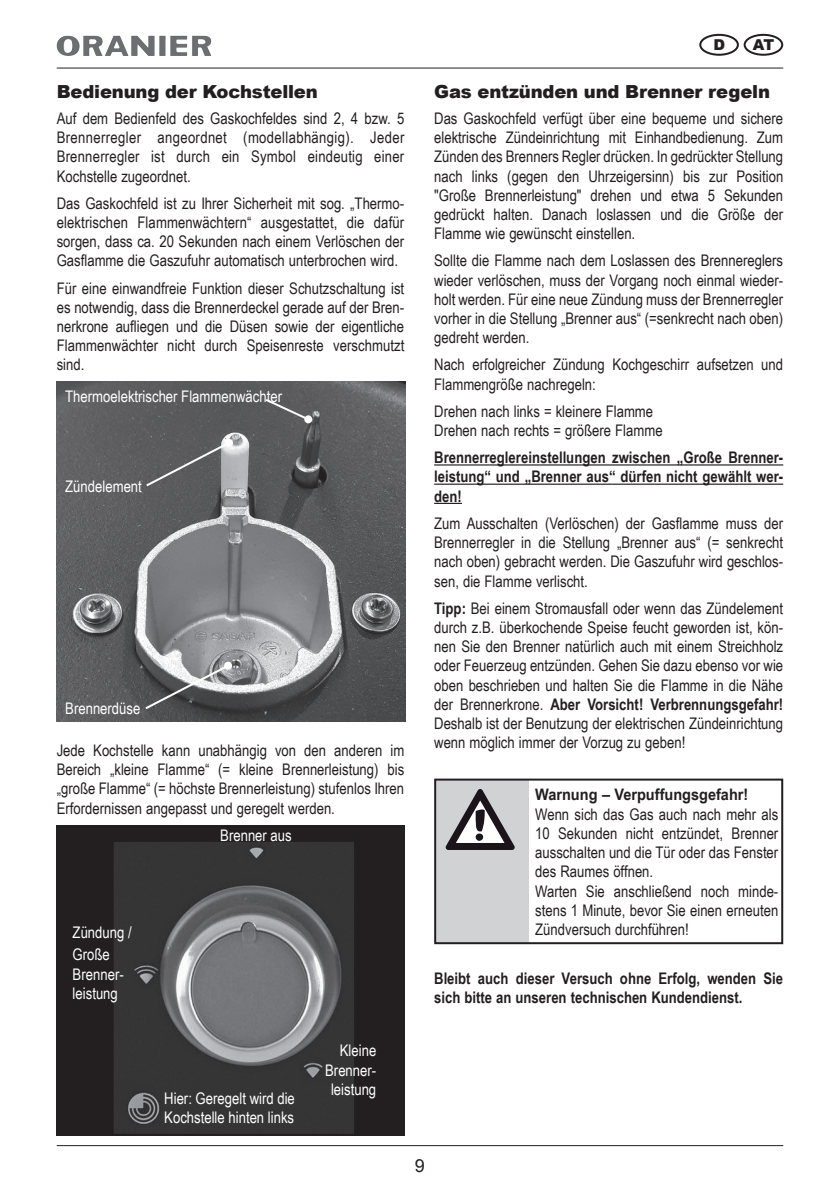
<style>
.page{position:relative;width:840px;height:1191px;background:#fff}
.page>*{position:absolute;margin:0;border:0;box-sizing:border-box;transform-origin:0 0}
.t1{font:900 18px "Arial";letter-spacing:-.01em;color:#231f20}
.t2{font:18px "Arial";color:#231f20}
.t3{font:16px/19.2px "Arial Narrow";color:#231f20;text-align:justify}
.t4{font:700 16px/19.2px "Arial Narrow";color:#231f20;text-align:justify}
.t5{font:16px/19.2px "Arial Narrow";color:#fff}
.t6{font:700 15.8px "Arial Narrow";color:#231f20;scale:1.12 1}
.t7{font:900 15px "Arial";color:#231f20}
.s1{font-weight:700}
</style>
<div class="page">
<hr style="left:57px;top:68px;width:725px;height:1px;background:#231f20">
<hr style="left:57px;top:1145px;width:725px;height:1px;background:#231f20">
<div style="left:743px;top:34px;width:39px;height:22px;border:2px solid #231f20;border-radius:50%"></div>
<div style="left:699px;top:34px;width:39px;height:22px;border:2px solid #231f20;border-radius:50%"></div>
<img style="left:109px;top:35px;width:46px;height:21px">
<img style="left:57px;top:382px;width:348px;height:339px">
<svg style="left:143px;top:663px;width:88px;height:48px;background:#757677"></svg>
<div style="left:224px;top:661px;width:8px;height:8px;background:#fff;border-radius:50%"></div>
<svg style="left:144px;top:440px;width:87px;height:48px;background:#6b6b6e"></svg>
<div style="left:225px;top:439px;width:8px;height:8px;background:#fff;border-radius:50%"></div>
<svg style="left:263px;top:397px;width:48px;height:25px"></svg>
<div style="left:304px;top:415px;width:8px;height:8px;background:#fff;border-radius:50%"></div>
<div style="left:57px;top:824px;width:347px;height:311px;background:#231f20"></div>
<img style="left:115px;top:843px;width:238px;height:289px">
<div style="left:112px;top:840px;width:244px;height:295px;border:2px solid #231f20"></div>
<hr style="left:434px;top:464px;width:348px;height:1px;background:#231f20">
<hr style="left:434px;top:483px;width:348px;height:2px;background:#231f20">
<svg style="left:434px;top:503px;width:27px;height:1px"></svg>
<div style="left:435px;top:779px;width:93px;height:164px;background:#d1d2d4"></div>
<div style="left:434px;top:778px;width:348px;height:166px;border:2px solid #231f20"></div>
<svg style="left:445px;top:789px;width:69px;height:61px"></svg>
<p class="t1" style="left:57px;top:78px;width:262px">Bedienung der Kochstellen</p>
<p class="t3" style="left:57px;top:108px;width:349px">Auf dem Bedienfeld des Gaskochfeldes sind 2, 4 bzw. 5<br>Brennerregler angeordnet (modellabhängig). Jeder Brennerregler ist durch ein Symbol eindeutig einer Kochstelle zugeordnet.</p>
<p class="t3" style="left:57px;top:193px;width:349px">Das Gaskochfeld ist zu Ihrer Sicherheit mit sog. „Thermo&shy;elektrischen Flammenwächtern“ ausgestattet, die dafür sorgen, dass ca. 20 Sekunden nach einem Verlöschen der Gasflamme die Gaszufuhr automatisch unterbrochen wird.</p>
<p class="t3" style="left:57px;top:278px;width:349px">Für eine einwandfreie Funktion dieser Schutzschaltung ist es notwendig, dass die Brennerdeckel gerade auf der Bren&shy;nerkrone aufliegen und die Düsen sowie der eigentliche Flammenwächter nicht durch Speisenreste verschmutzt sind.</p>
<p class="t5" style="left:65px;top:386px;width:218px">Thermoelektrischer Flammenwächter</p>
<p class="t5" style="left:65px;top:476px;width:78px">Zündelement</p>
<p class="t5" style="left:65px;top:698px;width:77px">Brennerdüse</p>
<p class="t3" style="left:57px;top:740px;width:349px">Jede Kochstelle kann unabhängig von den anderen im Bereich „kleine Flamme“ (= kleine Brennerleistung) bis „große Flamme“ (= höchste Brennerleistung) stufenlos Ihren Erfordernissen angepasst und geregelt werden.</p>
<p class="t5" style="left:220px;top:824px;width:73px">Brenner aus</p>
<p class="t5" style="left:73px;top:922px;width:61px">Zündung /</p>
<p class="t5" style="left:73px;top:944px;width:53px">Große<br>Brenner&shy;leistung</p>
<p class="t7" style="left:713px;top:34px;width:13px">D</p>
<p class="t7" style="left:752px;top:34px;width:23px">AT</p>
<p class="t1" style="left:434px;top:78px;width:337px">Gas entzünden und Brenner regeln</p>
<p class="t3" style="left:434px;top:108px;width:350px">Das Gaskochfeld verfügt über eine bequeme und sichere elektrische Zündeinrichtung mit Einhandbedienung. Zum Zünden des Brenners Regler drücken. In gedrückter Stellung nach links (gegen den Uhrzeigersinn) bis zur Position "Große Brennerleistung" drehen und etwa 5 Sekunden gedrückt halten. Danach loslassen und die Größe der Flamme wie gewünscht einstellen.</p>
<p class="t3" style="left:434px;top:250px;width:350px">Sollte die Flamme nach dem Loslassen des Brennereglers wieder verlöschen, muss der Vorgang noch einmal wieder&shy;holt werden. Für eine neue Zündung muss der Brennerregler vorher in die Stellung „Brenner aus“ (=senkrecht nach oben) gedreht werden.</p>
<p class="t3" style="left:434px;top:354px;width:350px">Nach erfolgreicher Zündung Kochgeschirr aufsetzen und<br>Flammengröße nachregeln:</p>
<p class="t3" style="left:434px;top:401px;width:230px">Drehen nach links = kleinere Flamme<br>Drehen nach rechts = größere Flamme</p>
<p class="t4" style="left:434px;top:447px;width:350px">Brennerreglereinstellungen zwischen „Große Brenner&shy;leistung“ und „Brenner aus“ dürfen nicht gewählt wer&shy;den!</p>
<p class="t3" style="left:434px;top:513px;width:350px">Zum Ausschalten (Verlöschen) der Gasflamme muss der Brennerregler in die Stellung „Brenner aus“ (= senkrecht nach oben) gebracht werden. Die Gaszufuhr wird geschlos&shy;sen, die Flamme verlischt.</p>
<p class="t3" style="left:434px;top:598px;width:350px"><span class="s1">Tipp:</span> Bei einem Stromausfall oder wenn das Zündelement durch z.B. überkochende Speise feucht geworden ist, kön&shy;nen Sie den Brenner natürlich auch mit einem Streichholz oder Feuerzeug entzünden. Gehen Sie dazu ebenso vor wie oben beschrieben und halten Sie die Flamme in die Nähe der Brennerkrone. <span class="s1">Aber Vorsicht! Verbrennungsgefahr!<br></span>Deshalb ist der Benutzung der elektrischen Zündeinrichtung wenn möglich immer der Vorzug zu geben!</p>
<p class="t6" style="left:535px;top:783px;width:192px">Warnung – Verpuffungsgefahr!</p>
<p class="t3" style="left:535px;top:804px;width:244px;text-align:left">Wenn sich das Gas auch nach mehr als 10 Sekunden nicht entzündet, Brenner ausschalten und die Tür oder das Fenster des Raumes öffnen.<br>Warten Sie anschließend noch minde&shy;stens 1 Minute, bevor Sie einen erneuten Zündversuch durchführen!</p>
<p class="t4" style="left:434px;top:968px;width:350px">Bleibt auch dieser Versuch ohne Erfolg, wenden Sie sich bitte an unseren technischen Kundendienst.</p>
<p class="t5" style="left:164px;top:1088px;width:132px">Hier: Geregelt wird die<br>Kochstelle hinten links</p>
<p class="t5" style="left:325px;top:1040px;width:53px;text-align:right">Kleine<br>Brenner&shy;leistung</p>
<p class="t2" style="left:415px;top:1154px;width:12px">9</p>
</div>
